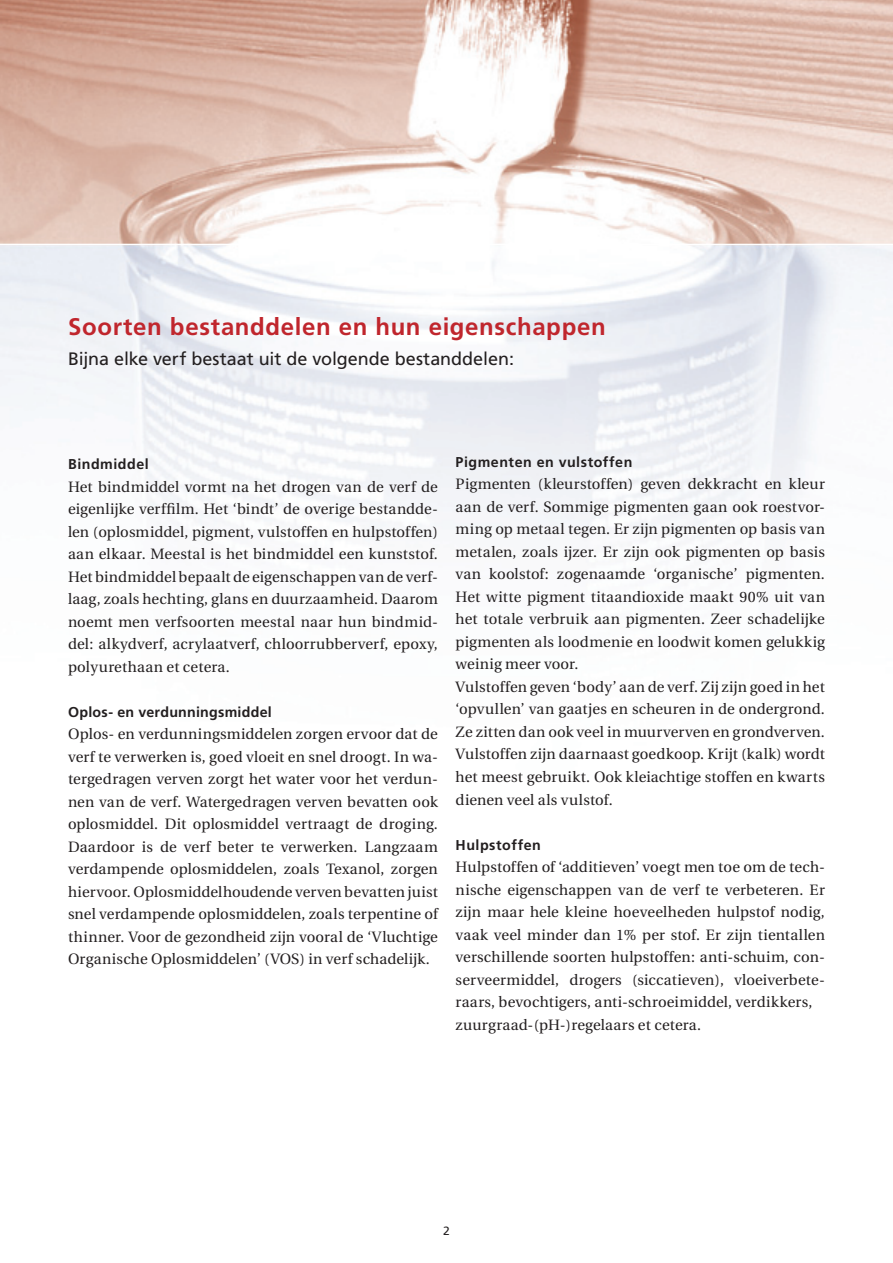
<style>
.page{position:relative;width:893px;height:1263px;background:#fff}
.page>*{position:absolute;margin:0;border:0;box-sizing:border-box;transform-origin:0 0}
.t1{font:700 24px "Frutiger";letter-spacing:.025em;color:#c0262d}
.t2{font:18px "Frutiger";letter-spacing:-.005em;color:#231f20}
.t3{font:15px/22.5px "Utopia";letter-spacing:.01em;color:#231f20;text-align:justify}
.t4{font:700 14.25px "Frutiger";letter-spacing:.035em;color:#231f20}
.t5{font:700 14.25px "Frutiger";letter-spacing:.015em;color:#231f20}
.t6{font:12px "Frutiger";color:#231f20}
</style>
<div class="page">
<img style="left:0;top:0;width:893px;height:542px">
<hr style="left:0;top:244px;width:893px;height:1px;background:#fff">
<h1 class="t1" style="left:68px;top:313px;width:539px">Soorten bestanddelen en hun eigenschappen</h1>
<p class="t2" style="left:68px;top:349px;width:448px">Bijna elke verf bestaat uit de volgende bestanddelen:</p>
<p class="t4" style="left:68px;top:456px;width:82px">Bindmiddel</p>
<p class="t3" style="left:68px;top:476px;width:371px">Het bindmiddel vormt na het drogen van de verf de eigenlijke verffilm. Het ‘bindt’ de overige bestandde&shy;len (oplosmiddel, pigment, vulstoffen en hulpstoffen) aan elkaar. Meestal is het bindmiddel een kunststof.<br>Het bindmiddel bepaalt de eigenschappen van de verf&shy;laag, zoals hechting, glans en duurzaamheid. Daarom noemt men verfsoorten meestal naar hun bindmid&shy;del: alkydverf, acrylaatverf, chloorrubberverf, epoxy, polyurethaan et cetera.</p>
<p class="t5" style="left:68px;top:703px;width:205px">Oplos- en verdunningsmiddel</p>
<p class="t3" style="left:68px;top:723px;width:371px">Oplos- en verdunningsmiddelen zorgen ervoor dat de verf te verwerken is, goed vloeit en snel droogt. In wa&shy;tergedragen verven zorgt het water voor het verdun&shy;nen van de verf. Watergedragen verven bevatten ook oplosmiddel. Dit oplosmiddel vertraagt de droging.<br>Daardoor is de verf beter te verwerken. Langzaam verdampende oplosmiddelen, zoals Texanol, zorgen hiervoor. Oplosmiddelhoudende verven bevatten juist snel verdampende oplosmiddelen, zoals terpentine of thinner. Voor de gezondheid zijn vooral de ‘Vluchtige Organische Oplosmiddelen’ (VOS) in verf schadelijk.</p>
<p class="t4" style="left:456px;top:454px;width:178px">Pigmenten en vulstoffen</p>
<p class="t3" style="left:456px;top:473px;width:371px;text-align:left">Pigmenten (kleurstoffen) geven dekkracht en kleur aan de verf. Sommige pigmenten gaan ook roestvor&shy;ming op metaal tegen. Er zijn pigmenten op basis van metalen, zoals ijzer. Er zijn ook pigmenten op basis van koolstof: zogenaamde ‘organische’ pigmenten.<br>Het witte pigment titaandioxide maakt 90% uit van het totale verbruik aan pigmenten. Zeer schadelijke pigmenten als loodmenie en loodwit komen gelukkig weinig meer voor.<br>Vulstoffen geven ‘body’ aan de verf. Zij zijn goed in het ‘opvullen’ van gaatjes en scheuren in de ondergrond.<br>Ze zitten dan ook veel in muurverven en grondverven.<br>Vulstoffen zijn daarnaast goedkoop. Krijt (kalk) wordt het meest gebruikt. Ook kleiachtige stoffen en kwarts dienen veel als vulstof.</p>
<p class="t4" style="left:456px;top:836px;width:87px">Hulpstoffen</p>
<p class="t3" style="left:456px;top:856px;width:371px;text-align:left">Hulpstoffen of ‘additieven’ voegt men toe om de tech&shy;nische eigenschappen van de verf te verbeteren. Er zijn maar hele kleine hoeveelheden hulpstof nodig, vaak veel minder dan 1% per stof. Er zijn tientallen verschillende soorten hulpstoffen: anti-schuim, con&shy;serveermiddel, drogers (siccatieven), vloeiverbete&shy;raars, bevochtigers, anti-schroeimiddel, verdikkers, zuurgraad-(pH-)regelaars et cetera.</p>
<p class="t6" style="left:443px;top:1224px;width:8px">2</p>
</div>
